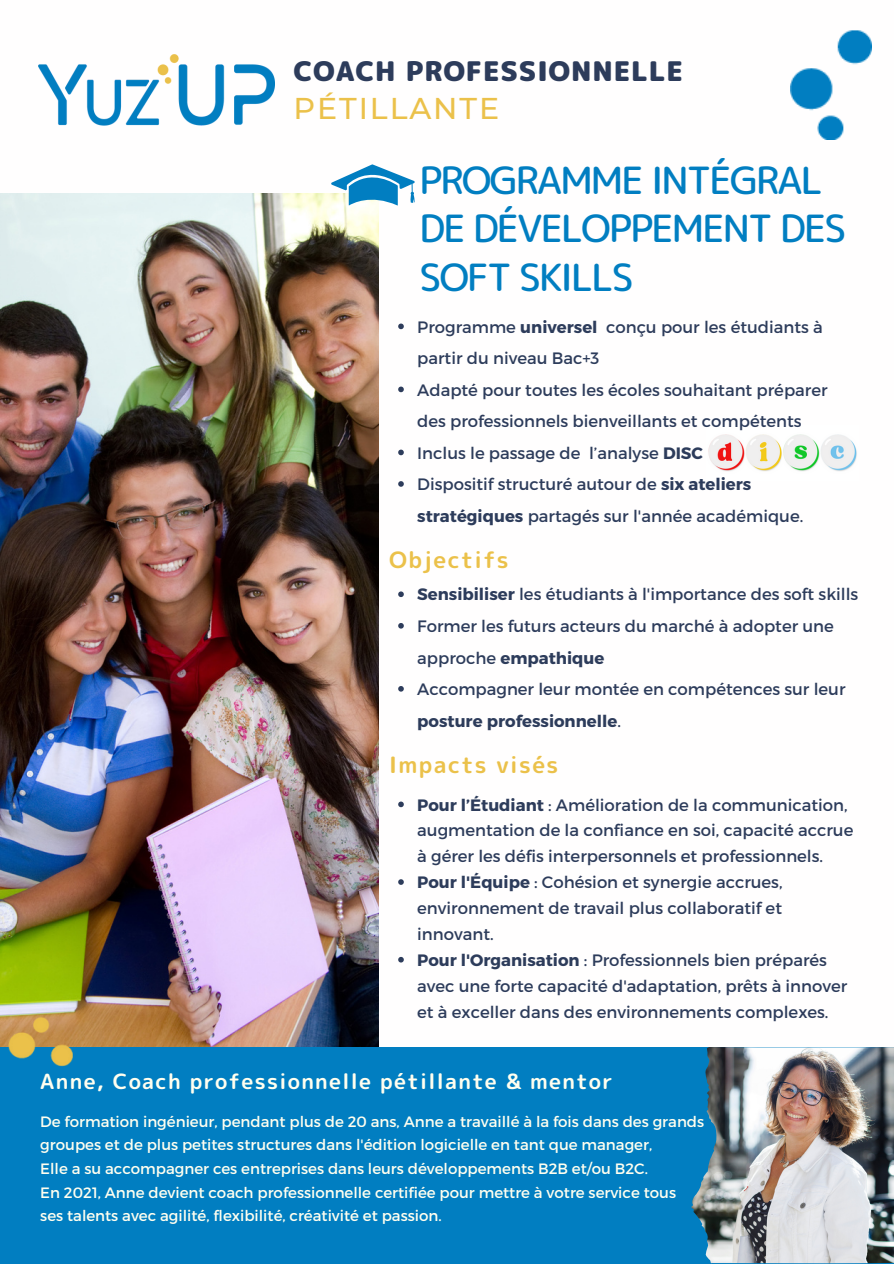
<style>
.page{position:relative;width:894px;height:1264px;background:#fff}
.page>*{position:absolute;margin:0;border:0;box-sizing:border-box;transform-origin:0 0}
.t1{font:37.5px/48.3px "rounded mplus 1 p medium";letter-spacing:-.05em;color:#017ec1}
.t2{font:500 30px "Montserrat";letter-spacing:.065em;color:#ebc14a}
.t3{font:27px "rounded mplus 1 p black";letter-spacing:.03em;color:#2d3c5b}
.t4{font:22.5px "rounded mplus 1 p bold";letter-spacing:.065em;color:#ebc14a}
.t5{font:21px "rounded mplus 1 p bold";letter-spacing:.065em;color:#fffff0}
.t6{font:16.5px/25.8px "Montserrat";color:#2d3c5b}
.t7{font:15px/23.7px "Montserrat";color:#fffff0}
.s1{font-weight:700}
</style>
<div class="page">
<img style="left:0;top:193px;width:378px;height:853px">
<img style="left:38px;top:54px;width:237px;height:71px">
<img style="left:790px;top:30px;width:81px;height:110px">
<div style="left:0;top:1047px;width:893px;height:216px;background:#017ec1"></div>
<img style="left:4px;top:1014px;width:73px;height:53px">
<img style="left:691px;top:1047px;width:202px;height:216px">
<svg style="left:331px;top:164px;width:84px;height:41px"></svg>
<img style="left:708px;top:434px;width:149px;height:37px">
<svg style="left:398px;top:323px;width:5px;height:6px"></svg>
<svg style="left:398px;top:386px;width:5px;height:6px"></svg>
<svg style="left:398px;top:449px;width:5px;height:6px"></svg>
<svg style="left:398px;top:481px;width:5px;height:6px"></svg>
<svg style="left:398px;top:801px;width:5px;height:6px"></svg>
<svg style="left:398px;top:879px;width:5px;height:5px"></svg>
<svg style="left:398px;top:956px;width:5px;height:6px"></svg>
<svg style="left:398px;top:591px;width:5px;height:6px"></svg>
<svg style="left:398px;top:623px;width:5px;height:5px"></svg>
<svg style="left:398px;top:686px;width:5px;height:5px"></svg>
<p class="t3" style="left:293px;top:52px;width:391px">COACH PROFESSIONNELLE</p>
<p class="t2" style="left:293px;top:90px;width:207px">PÉTILLANTE</p>
<p class="t1" style="left:419px;top:155px;width:428px">PROGRAMME INTÉGRAL<br>DE DÉVELOPPEMENT DES<br>SOFT SKILLS</p>
<p class="t6" style="left:417px;top:310px;width:407px;line-height:31.5px">Programme <span class="s1">universel</span> conçu pour les étudiants à partir du niveau Bac+3</p>
<h4 class="t6" style="left:417px;top:373px;width:412px;line-height:31.5px">Adapté pour toutes les écoles souhaitant préparer des professionnels bienveillants et compétents</h4>
<p class="t6" style="left:417px;top:439px;width:287px">Inclus le passage de l’analyse <span class="s1">DISC</span></p>
<p class="t6" style="left:417px;top:467px;width:387px;line-height:31.5px">Dispositif structuré autour de <span class="s1">six ateliers stratégiques</span> partagés sur l'année académique.</p>
<p class="t4" style="left:389px;top:543px;width:121px">Objectifs</p>
<h4 class="t6" style="left:417px;top:581px;width:442px"><span class="s1">Sensibiliser</span> les étudiants à l'importance des soft skills</h4>
<p class="t6" style="left:417px;top:609px;width:418px;line-height:31.5px">Former les futurs acteurs du marché à adopter une approche <span class="s1">empathique</span></p>
<p class="t6" style="left:417px;top:672px;width:429px;line-height:31.5px">Accompagner leur montée en compétences sur leur <span class="s1">posture professionnelle</span>.</p>
<p class="t4" style="left:389px;top:748px;width:171px">Impacts visés</p>
<p class="t6" style="left:417px;top:791px;width:437px"><span class="s1">Pour l’Étudiant</span> : Amélioration de la communication, augmentation de la confiance en soi, capacité accrue à gérer les défis interpersonnels et professionnels.</p>
<h4 class="t6" style="left:417px;top:868px;width:367px;text-align:justify"><span class="s1">Pour l'Équipe</span> : Cohésion et synergie accrues, environnement de travail plus collaboratif et innovant.</h4>
<p class="t6" style="left:417px;top:946px;width:431px"><span class="s1">Pour l'Organisation</span> : Professionnels bien préparés avec une forte capacité d'adaptation, prêts à innover et à exceller dans des environnements complexes.</p>
<p class="t5" style="left:40px;top:1066px;width:573px">Anne, Coach professionnelle pétillante &amp; mentor</p>
<h2 class="t7" style="left:40px;top:1108px;width:665px">De formation ingénieur, pendant plus de 20 ans, Anne a travaillé à la fois dans des grands groupes et de plus petites structures dans l'édition logicielle en tant que manager,</h2>
<h1 class="t7" style="left:40px;top:1156px;width:609px">Elle a su accompagner ces entreprises dans leurs développements B2B et/ou B2C.</h1>
<p class="t7" style="left:40px;top:1179px;width:637px">En 2021, Anne devient coach professionnelle certifiée pour mettre à votre service tous</p>
<p class="t7" style="left:40px;top:1203px;width:403px">ses talents avec agilité, flexibilité, créativité et passion.</p>
</div>
